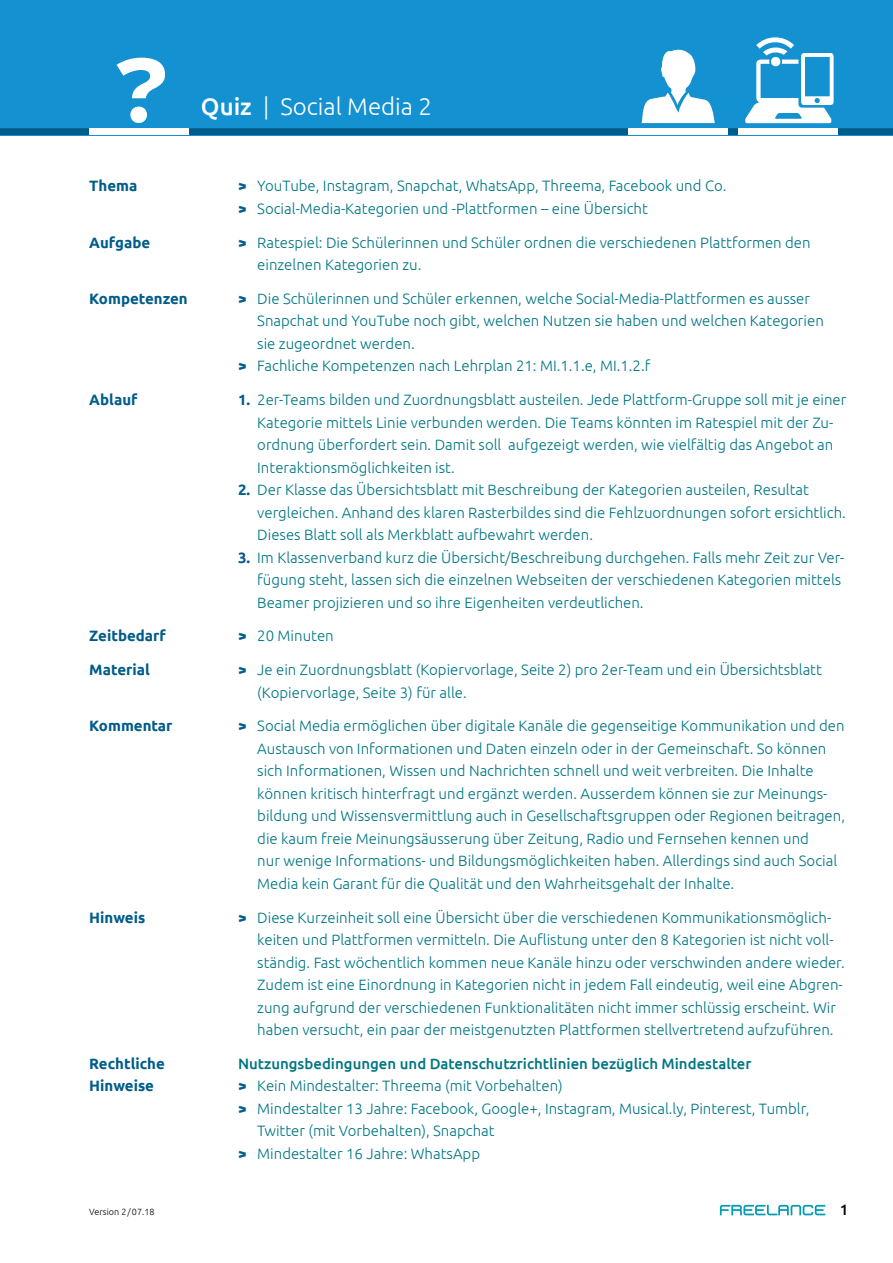
<style>
.page{position:relative;width:893px;height:1263px;background:#fff}
.page>*{position:absolute;margin:0;border:0;box-sizing:border-box;transform-origin:0 0}
.t1{font:300 24px "Ubuntu";color:#fff}
.t2{font:300 15px/22.5px "Ubuntu";color:#007683}
.t3{font:700 15px/22.5px "Ubuntu";color:#005d89}
.t4{font:500 15px "Ubuntu";color:#007683}
.t5{font:500 15px "Ubuntu";color:#000}
.t6{font:300 9px "Ubuntu";color:#000}
.s1{font-weight:500}
.s2{font-weight:700;color:#005d89}
</style>
<div class="page">
<svg style="left:720px;top:1205px;width:105px;height:10px"></svg>
<div style="left:0;top:0;width:893px;height:135px;background:#1391d1"></div>
<svg style="left:0;top:37px;width:893px;height:98px"></svg>
<h1 class="t1" style="left:201px;top:92px;width:233px"><span class="s1">Quiz</span> | Social Media 2</h1>
<p class="t3" style="left:89px;top:174px;width:50px">Thema</p>
<p class="t3" style="left:89px;top:231px;width:62px">Aufgabe</p>
<p class="t3" style="left:89px;top:287px;width:100px">Kompetenzen</p>
<p class="t3" style="left:89px;top:388px;width:50px">Ablauf</p>
<p class="t3" style="left:89px;top:624px;width:78px">Zeitbedarf</p>
<p class="t3" style="left:89px;top:658px;width:62px">Material</p>
<p class="t3" style="left:89px;top:714px;width:85px">Kommentar</p>
<p class="t3" style="left:89px;top:906px;width:57px">Hinweis</p>
<p class="t3" style="left:89px;top:1052px;width:77px">Rechtliche<br>Hinweise</p>
<p class="t2" style="left:238px;top:174px;width:490px"><span class="s2">&gt;</span> YouTube, Instagram, Snapchat, WhatsApp, Threema, Facebook und Co. <span class="s2">&gt;</span> Social-Media-Kategorien und -Plattformen – eine Übersicht</p>
<p class="t2" style="left:257px;top:231px;width:555px;text-indent:-19px"><span class="s2">&gt;</span> Ratespiel: Die Schülerinnen und Schüler ordnen die verschiedenen Plattformen den einzelnen Kategorien zu.</p>
<p class="t2" style="left:238px;top:287px;width:573px"><span class="s2">&gt;</span> Die Schülerinnen und Schüler erkennen, welche Social-Media-Plattformen es ausser</p>
<p class="t2" style="left:257px;top:309px;width:568px">Snapchat und YouTube noch gibt, welchen Nutzen sie haben und welchen Kategorien</p>
<p class="t2" style="left:257px;top:332px;width:159px">sie zugeordnet werden.</p>
<p class="t2" style="left:238px;top:354px;width:414px"><span class="s2">&gt;</span> Fachliche Kompetenzen nach Lehrplan 21: MI.1.1.e, MI.1.2.f</p>
<p class="t2" style="left:257px;top:388px;width:591px;text-indent:-19px"><span class="s2">1.</span> 2er-Teams bilden und Zuordnungsblatt austeilen. Jede Plattform-Gruppe soll mit je einer Kategorie mittels Linie verbunden werden. Die Teams könnten im Ratespiel mit der Zu&shy;ordnung überfordert sein. Damit soll aufgezeigt werden, wie vielfältig das Angebot an Interaktionsmöglichkeiten ist.</p>
<p class="t2" style="left:257px;top:478px;width:590px;text-indent:-19px"><span class="s2">2.</span> Der Klasse das Übersichtsblatt mit Beschreibung der Kategorien austeilen, Resultat vergleichen. Anhand des klaren Rasterbildes sind die Fehlzuordnungen sofort ersichtlich.<br>Dieses Blatt soll als Merkblatt aufbewahrt werden.</p>
<p class="t2" style="left:257px;top:546px;width:589px;text-indent:-19px"><span class="s2">3.</span> Im Klassenverband kurz die Übersicht/Beschreibung durchgehen. Falls mehr Zeit zur Ver&shy;fügung steht, lassen sich die einzelnen Webseiten der verschiedenen Kategorien mittels<br>Beamer projizieren und so ihre Eigenheiten verdeutlichen.</p>
<p class="t2" style="left:238px;top:624px;width:97px"><span class="s2">&gt;</span> 20 Minuten</p>
<p class="t2" style="left:257px;top:658px;width:566px;text-indent:-19px"><span class="s2">&gt;</span> Je ein Zuordnungsblatt (Kopiervorlage, Seite 2) pro 2er-Team und ein Übersichtsblatt (Kopiervorlage, Seite 3) für alle.</p>
<p class="t2" style="left:257px;top:714px;width:589px;text-indent:-19px"><span class="s2">&gt;</span> Social Media ermöglichen über digitale Kanäle die gegenseitige Kommunikation und den Austausch von Informationen und Daten einzeln oder in der Gemeinschaft. So können sich Informationen, Wissen und Nachrichten schnell und weit verbreiten. Die Inhalte können kritisch hinterfragt und ergänzt werden. Ausserdem können sie zur Meinungs&shy;bildung und Wissensvermittlung auch in Gesellschaftsgruppen oder Regionen beitragen, die kaum freie Meinungsäusserung über Zeitung, Radio und Fernsehen kennen und<br>nur wenige Informations- und Bildungsmöglichkeiten haben. Allerdings sind auch Social Media kein Garant für die Qualität und den Wahrheitsgehalt der Inhalte.</p>
<p class="t2" style="left:257px;top:906px;width:589px;text-indent:-19px"><span class="s2">&gt;</span> Diese Kurzeinheit soll eine Übersicht über die verschiedenen Kommunikationsmöglich&shy;keiten und Plattformen vermitteln. Die Auflistung unter den 8 Kategorien ist nicht voll&shy;ständig. Fast wöchentlich kommen neue Kanäle hinzu oder verschwinden andere wieder.<br>Zudem ist eine Einordnung in Kategorien nicht in jedem Fall eindeutig, weil eine Abgren&shy;zung aufgrund der verschiedenen Funktionalitäten nicht immer schlüssig erscheint. Wir haben versucht, ein paar der meistgenutzten Plattformen stellvertretend aufzuführen.</p>
<p class="t4" style="left:238px;top:1054px;width:515px">Nutzungsbedingungen und Datenschutzrichtlinien bezüglich Mindestalter</p>
<p class="t2" style="left:238px;top:1074px;width:326px"><span class="s2">&gt;</span> Kein Mindestalter: Threema (mit Vorbehalten)</p>
<p class="t2" style="left:238px;top:1097px;width:573px"><span class="s2">&gt;</span> Mindestalter 13 Jahre: Facebook, Google+, Instagram, Musical.ly, Pinterest, Tumblr,</p>
<p class="t2" style="left:257px;top:1119px;width:239px">Twitter (mit Vorbehalten), Snapchat</p>
<p class="t2" style="left:238px;top:1142px;width:243px"><span class="s2">&gt;</span> Mindestalter 16 Jahre: WhatsApp</p>
<p class="t6" style="left:89px;top:1206px;width:67px">Version 2/07.18</p>
<p class="t5" style="left:840px;top:1200px;width:10px">1</p>
</div>
